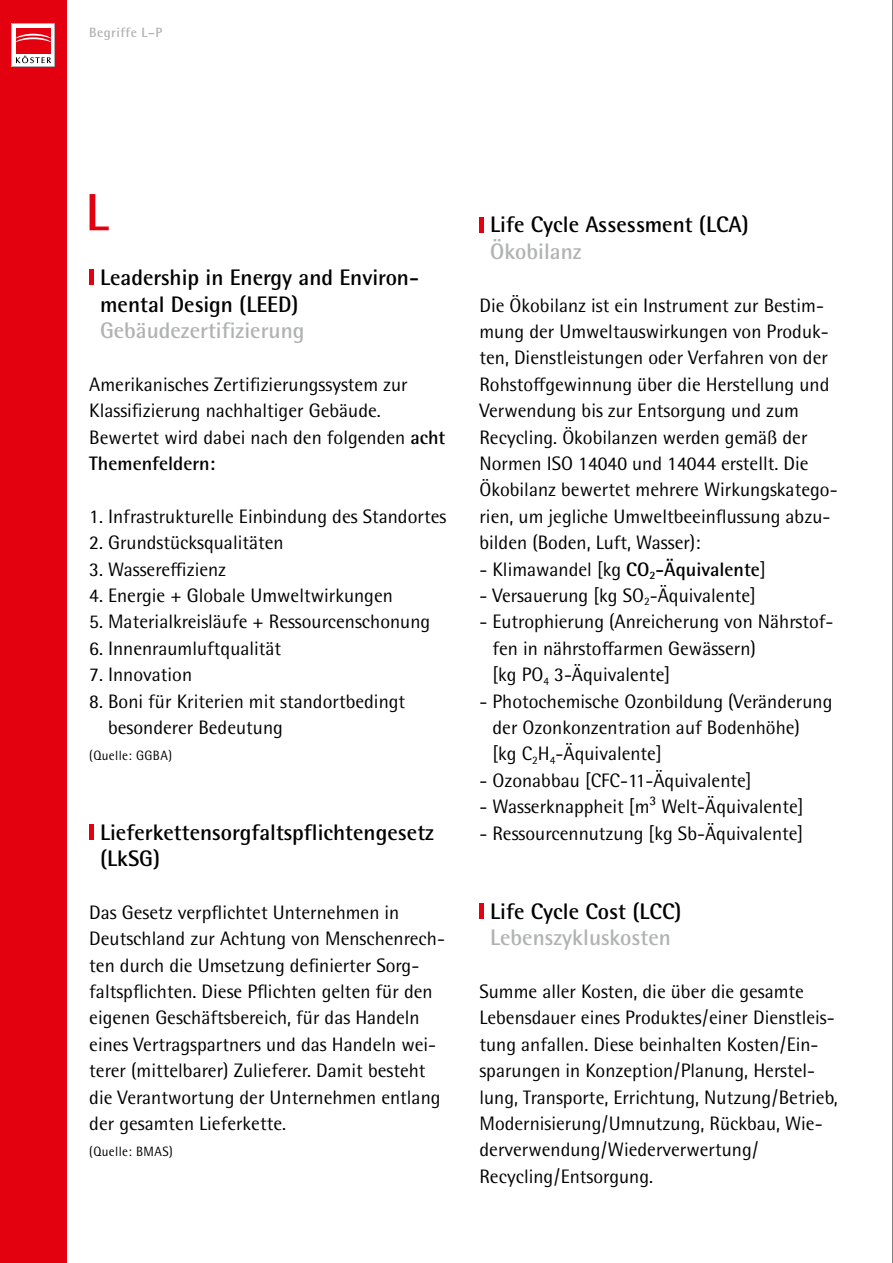
<style>
.page{position:relative;width:893px;height:1263px;background:#fff}
.page>*{position:absolute;margin:0;border:0;box-sizing:border-box;transform-origin:0 0}
.t1{font:700 52.5px "Rotis Semi Sans Pro";color:#e3000f}
.t2{font:700 22.5px/26.4px "Rotis Semi Sans Pro";color:#000}
.t3{font:700 22.5px "Rotis Semi Sans Pro";color:#b1b2b3}
.t4{font:19.5px/26.4px "Rotis Semi Sans Pro";color:#000}
.t5{font:13.5px "Rotis Semi Sans Pro";letter-spacing:.03em;color:#000}
.t6{font:700 13.5px "Rotis Semi Sans Pro";letter-spacing:.03em;color:#b1b2b3}
.s1{font-weight:700}
</style>
<div class="page">
<hr style="left:892px;top:0;width:1px;height:1263px;background:#000">
<div style="left:89px;top:270px;width:5px;height:15px;background:#e3000f"></div>
<div style="left:89px;top:824px;width:5px;height:15px;background:#e3000f"></div>
<div style="left:479px;top:217px;width:5px;height:15px;background:#e3000f"></div>
<div style="left:479px;top:903px;width:5px;height:16px;background:#e3000f"></div>
<div style="left:0;top:0;width:67px;height:1263px;background:#e3000f"></div>
<svg style="left:12px;top:23px;width:43px;height:44px"></svg>
<p class="t6" style="left:89px;top:24px;width:75px">Begriffe L–P</p>
<h1 class="t1" style="left:85px;top:180px;width:25px">L</h1>
<p class="t2" style="left:100px;top:264px;width:318px">Leadership in Energy and Environ&shy;mental Design (LEED)</p>
<p class="t3" style="left:100px;top:316px;width:206px">Gebäudezertifizierung</p>
<p class="t4" style="left:89px;top:371px;width:358px">Amerikanisches Zertifizierungssystem zur Klassifizierung nachhaltiger Gebäude.<br>Bewertet wird dabei nach den folgenden <span class="s1">acht Themenfeldern:</span></p>
<p class="t4" style="left:89px;top:503px;width:359px">1. Infrastrukturelle Einbindung des Standortes</p>
<p class="t4" style="left:89px;top:529px;width:196px">2. Grundstücksqualitäten</p>
<p class="t4" style="left:89px;top:556px;width:138px">3. Wassereffizienz</p>
<p class="t4" style="left:89px;top:582px;width:305px">4. Energie + Globale Umweltwirkungen</p>
<p class="t4" style="left:89px;top:609px;width:342px">5. Materialkreisläufe + Ressourcenschonung</p>
<p class="t4" style="left:89px;top:635px;width:194px">6. Innenraumluftqualität</p>
<p class="t4" style="left:89px;top:661px;width:104px">7. Innovation</p>
<p class="t4" style="left:108px;top:688px;width:299px;text-indent:-19px">8. Boni für Kriterien mit standortbedingt besonderer Bedeutung</p>
<p class="t5" style="left:89px;top:748px;width:84px">(Quelle: GGBA)</p>
<p class="t2" style="left:100px;top:818px;width:335px">Lieferkettensorgfaltspflichtengesetz (LkSG)</p>
<p class="t4" style="left:89px;top:899px;width:357px">Das Gesetz verpflichtet Unternehmen in Deutschland zur Achtung von Menschenrech&shy;ten durch die Umsetzung definierter Sorg&shy;faltspflichten. Diese Pflichten gelten für den eigenen Geschäftsbereich, für das Handeln eines Vertragspartners und das Handeln wei&shy;terer (mittelbarer) Zulieferer. Damit besteht die Verantwortung der Unternehmen entlang der gesamten Lieferkette.</p>
<p class="t5" style="left:89px;top:1144px;width:85px">(Quelle: BMAS)</p>
<p class="t2" style="left:490px;top:211px;width:260px">Life Cycle Assessment (LCA)</p>
<p class="t3" style="left:490px;top:237px;width:93px">Ökobilanz</p>
<p class="t4" style="left:479px;top:292px;width:360px">Die Ökobilanz ist ein Instrument zur Bestim&shy;mung der Umweltauswirkungen von Produk&shy;ten, Dienstleistungen oder Verfahren von der Rohstoffgewinnung über die Herstellung und Verwendung bis zur Entsorgung und zum Recycling. Ökobilanzen werden gemäß der Normen ISO 14040 und 14044 erstellt. Die Ökobilanz bewertet mehrere Wirkungskatego&shy;rien, um jegliche Umweltbeeinflussung abzu&shy;bilden (Boden, Luft, Wasser):</p>
<p class="t4" style="left:479px;top:556px;width:288px">- Klimawandel [kg <span class="s1">CO</span><sub>2</sub><span class="s1">-Äquivalente</span>]</p>
<p class="t4" style="left:479px;top:582px;width:278px">- Versauerung [kg SO<sub>2</sub>-Äquivalente]</p>
<p class="t4" style="left:492px;top:609px;width:342px;text-indent:-13px">- Eutrophierung (Anreicherung von Nährstof&shy;fen in nährstoffarmen Gewässern)<br>[kg PO<sub>4</sub> 3-Äquivalente]</p>
<p class="t4" style="left:492px;top:688px;width:341px;text-indent:-13px">- Photochemische Ozonbildung (Veränderung der Ozonkonzentration auf Bodenhöhe)<br>[kg C<sub>2</sub>H<sub>4</sub>-Äquivalente]</p>
<p class="t4" style="left:479px;top:767px;width:274px">- Ozonabbau [CFC-11-Äquivalente]</p>
<p class="t4" style="left:479px;top:793px;width:326px">- Wasserknappheit [m³ Welt-Äquivalente]</p>
<p class="t4" style="left:479px;top:820px;width:325px">- Ressourcennutzung [kg Sb-Äquivalente]</p>
<p class="t2" style="left:490px;top:898px;width:193px">Life Cycle Cost (LCC)</p>
<p class="t3" style="left:490px;top:924px;width:182px">Lebenszykluskosten</p>
<p class="t4" style="left:479px;top:978px;width:360px">Summe aller Kosten, die über die gesamte Lebensdauer eines Produktes/einer Dienstleis&shy;tung anfallen. Diese beinhalten Kosten/Ein&shy;sparungen in Konzeption/Planung, Herstel&shy;lung, Transporte, Errichtung, Nutzung/Betrieb, Modernisierung/Umnutzung, Rückbau, Wie&shy;derverwendung/Wiederverwertung/ Recycling/Entsorgung.</p>
</div>
